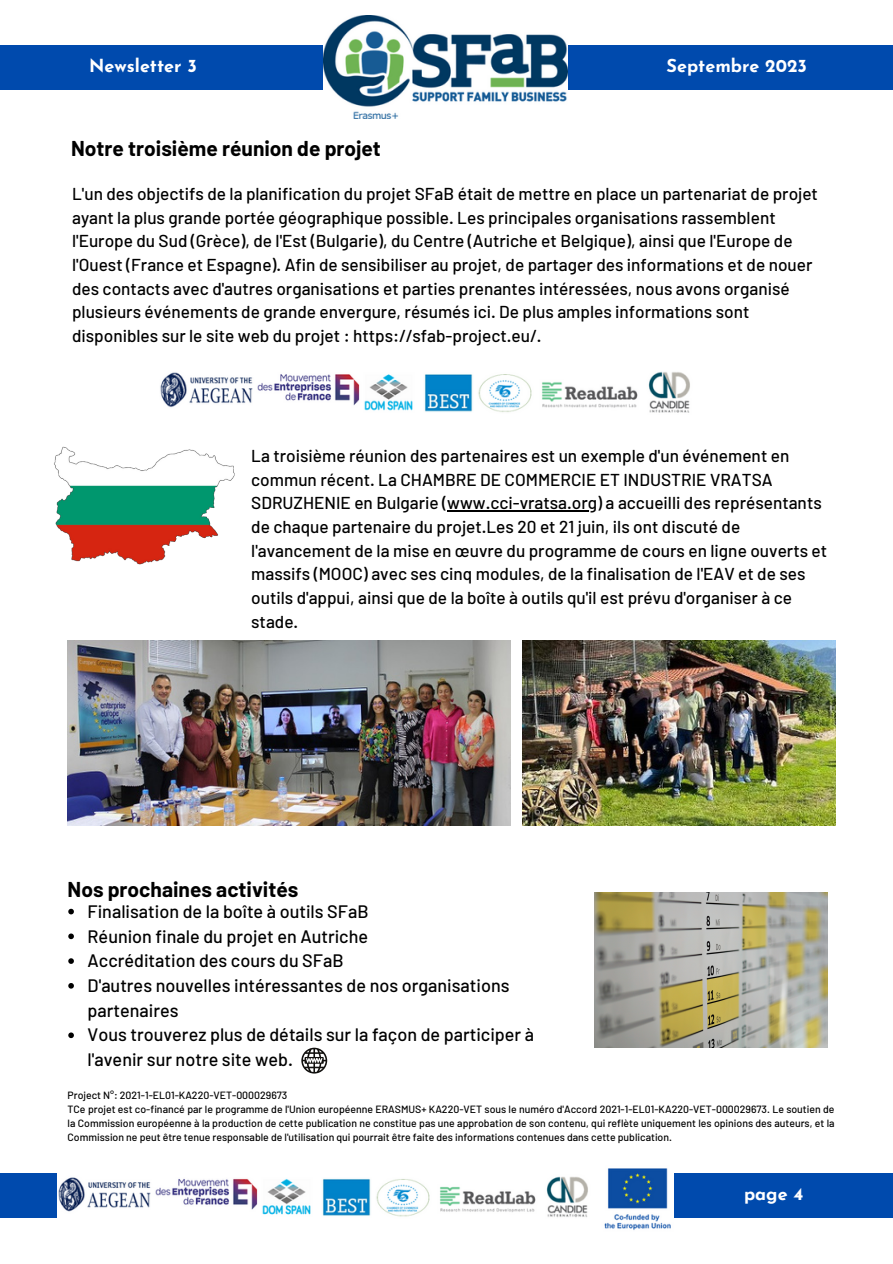
<style>
.page{position:relative;width:893px;height:1264px;background:#fff}
.page>*{position:absolute;margin:0;border:0;box-sizing:border-box;transform-origin:0 0}
.t1{font:700 21px "Barlow";color:#000}
.t2{font:500 18px/24.8px "Barlow";color:#000}
.t3{font:700 18px "Josefin Sans";color:#fff}
.t4{font:500 17.25px/23.5px "Barlow";color:#000}
.t5{font:500 10.5px/14px "Barlow";color:#000;text-align:justify}
</style>
<div class="page">
<div style="left:0;top:45px;width:892px;height:44px;background:#004aad"></div>
<img style="left:324px;top:15px;width:244px;height:104px">
<div style="left:0;top:1173px;width:892px;height:44px;background:#004aad"></div>
<img style="left:594px;top:892px;width:233px;height:155px">
<svg style="left:68px;top:908px;width:6px;height:6px"></svg>
<svg style="left:68px;top:933px;width:6px;height:6px"></svg>
<svg style="left:68px;top:958px;width:6px;height:5px"></svg>
<svg style="left:68px;top:983px;width:6px;height:5px"></svg>
<svg style="left:68px;top:1032px;width:6px;height:6px"></svg>
<img style="left:57px;top:1168px;width:616px;height:62px">
<svg style="left:301px;top:1047px;width:26px;height:26px"></svg>
<img style="left:160px;top:371px;width:530px;height:42px">
<img style="left:54px;top:446px;width:181px;height:119px">
<img style="left:68px;top:640px;width:442px;height:185px">
<img style="left:522px;top:640px;width:313px;height:185px">
<hr style="left:447px;top:510px;width:150px;height:1px;background:#000">
<p class="t3" style="left:89px;top:58px;width:109px">Newsletter 3</p>
<p class="t1" style="left:71px;top:135px;width:311px">Notre troisième réunion de projet</p>
<p class="t3" style="left:666px;top:58px;width:142px">Septembre 2023</p>
<p class="t4" style="left:72px;top:181px;width:747px">L'un des objectifs de la planification du projet SFaB était de mettre en place un partenariat de projet ayant la plus grande portée géographique possible. Les principales organisations rassemblent l'Europe du Sud (Grèce), de l'Est (Bulgarie), du Centre (Autriche et Belgique), ainsi que l'Europe de l'Ouest (France et Espagne). Afin de sensibiliser au projet, de partager des informations et de nouer des contacts avec d'autres organisations et parties prenantes intéressées, nous avons organisé plusieurs événements de grande envergure, résumés ici. De plus amples informations sont disponibles sur le site web du projet : https://sfab-project.eu/.</p>
<p class="t4" style="left:251px;top:443px;width:577px">La troisième réunion des partenaires est un exemple d'un événement en commun récent. La CHAMBRE DE COMMERCIE ET INDUSTRIE VRATSA SDRUZHENIE en Bulgarie (www.cci-vratsa.org) a accueilli des représentants de chaque partenaire du projet.Les 20 et 21 juin, ils ont discuté de l'avancement de la mise en œuvre du programme de cours en ligne ouverts et massifs (MOOC) avec ses cinq modules, de la finalisation de l'EAV et de ses outils d'appui, ainsi que de la boîte à outils qu'il est prévu d'organiser à ce stade.</p>
<p class="t1" style="left:68px;top:876px;width:232px">Nos prochaines activités</p>
<p class="t2" style="left:88px;top:898px;width:282px">Finalisation de la boîte à outils SFaB</p>
<p class="t2" style="left:88px;top:922px;width:282px">Réunion finale du projet en Autriche</p>
<p class="t2" style="left:88px;top:947px;width:257px">Accréditation des cours du SFaB</p>
<p class="t2" style="left:88px;top:972px;width:423px">D'autres nouvelles intéressantes de nos organisations partenaires</p>
<p class="t2" style="left:88px;top:1021px;width:448px">Vous trouverez plus de détails sur la façon de participer à l'avenir sur notre site web.</p>
<p class="t5" style="left:68px;top:1088px;width:221px">Project N°: 2021-1-EL01-KA220-VET-000029673</p>
<p class="t5" style="left:68px;top:1102px;width:768px">TCe projet est co-financé par le programme de l'Union européenne ERASMUS+ KA220-VET sous le numéro d'Accord 2021-1-EL01-KA220-VET-000029673. Le soutien de la Commission européenne à la production de cette publication ne constitue pas une approbation de son contenu, qui reflète uniquement les opinions des auteurs, et la Commission ne peut être tenue responsable de l'utilisation qui pourrait être faite des informations contenues dans cette publication.</p>
<p class="t3" style="left:744px;top:1186px;width:61px">page 4</p>
</div>
